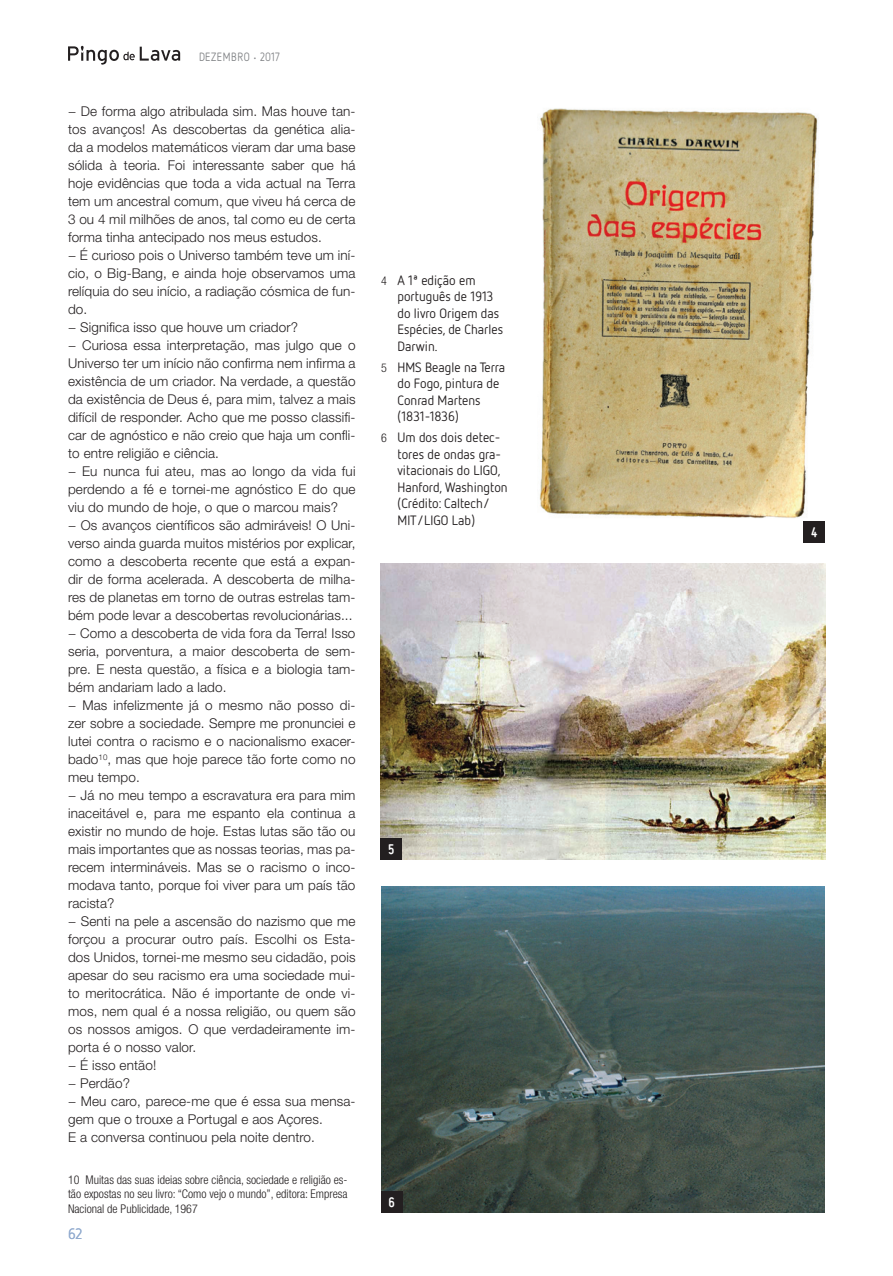
<style>
.page{position:relative;width:893px;height:1276px;background:#fff}
.page>*{position:absolute;margin:0;border:0;box-sizing:border-box;transform-origin:0 0}
.num10br{font:700 15px "Miso";color:#fff}
.t1{font:15px "Netto";color:#94add0}
.txt{font:300 13.5px/18px "Helvetica Neue LT Std";letter-spacing:.01em;color:#231f20;text-align:justify}
.neto_bold11-legenda{font:13.5px/16.5px "Netto";color:#231f20}
.rodape{font:300 condensed 12px/14.4px "Helvetica Neue LT Std";color:#231f20;text-align:justify}
.t2{font:12px "Netto";letter-spacing:.06em;color:#808285;scale:.89 1}
.s1{font-family:"Helvetica Neue";font-size:7.5px}
.s2{font-family:"Helvetica Neue LT Std";font-weight:300;font-stretch:condensed;font-size:12px}
</style>
<div class="page">
<svg style="left:68px;top:46px;width:112px;height:19px"></svg>
<img style="left:539px;top:108px;width:279px;height:415px">
<img style="left:381px;top:563px;width:444px;height:296px">
<img style="left:381px;top:887px;width:444px;height:325px">
<div style="left:804px;top:521px;width:21px;height:21px;background:#231f20"></div>
<div style="left:381px;top:838px;width:21px;height:21px;background:#231f20"></div>
<div style="left:381px;top:1191px;width:21px;height:21px;background:#231f20"></div>
<p class="t2" style="left:199px;top:49px;width:92px">DEZEMBRO <span class="s1">•</span> 2017</p>
<p class="txt" style="left:68px;top:102px;width:289px">− De forma algo atribulada sim. Mas houve tan&shy;tos avanços! As descobertas da genética alia&shy;da a modelos matemáticos vieram dar uma base sólida à teoria. Foi interessante saber que há hoje evidências que toda a vida actual na Terra tem um ancestral comum, que viveu há cerca de 3 ou 4 mil milhões de anos, tal como eu de certa forma tinha antecipado nos meus estudos.</p>
<p class="txt" style="left:68px;top:246px;width:289px">− É curioso pois o Universo também teve um iní&shy;cio, o Big-Bang, e ainda hoje observamos uma relíquia do seu início, a radiação cósmica de fun&shy;do.</p>
<p class="txt" style="left:68px;top:318px;width:232px">− Significa isso que houve um criador?</p>
<p class="txt" style="left:68px;top:336px;width:289px">− Curiosa essa interpretação, mas julgo que o Universo ter um início não confirma nem infirma a existência de um criador. Na verdade, a questão da existência de Deus é, para mim, talvez a mais difícil de responder. Acho que me posso classifi&shy;car de agnóstico e não creio que haja um confli&shy;to entre religião e ciência.</p>
<p class="txt" style="left:68px;top:462px;width:289px">− Eu nunca fui ateu, mas ao longo da vida fui perdendo a fé e tornei-me agnóstico E do que viu do mundo de hoje, o que o marcou mais?</p>
<p class="txt" style="left:68px;top:516px;width:289px">− Os avanços científicos são admiráveis! O Uni&shy;verso ainda guarda muitos mistérios por explicar, como a descoberta recente que está a expan&shy;dir de forma acelerada. A descoberta de milha&shy;res de planetas em torno de outras estrelas tam&shy;bém pode levar a descobertas revolucionárias...</p>
<p class="txt" style="left:68px;top:624px;width:289px">− Como a descoberta de vida fora da Terra! Isso seria, porventura, a maior descoberta de sem&shy;pre. E nesta questão, a física e a biologia tam&shy;bém andariam lado a lado.</p>
<p class="txt" style="left:68px;top:696px;width:289px">− Mas infelizmente já o mesmo não posso di&shy;zer sobre a sociedade. Sempre me pronunciei e lutei contra o racismo e o nacionalismo exacer&shy;bado<sup>10</sup>, mas que hoje parece tão forte como no meu tempo.</p>
<p class="txt" style="left:68px;top:786px;width:289px">− Já no meu tempo a escravatura era para mim inaceitável e, para me espanto ela continua a existir no mundo de hoje. Estas lutas são tão ou mais importantes que as nossas teorias, mas pa&shy;recem intermináveis. Mas se o racismo o inco&shy;modava tanto, porque foi viver para um país tão racista?</p>
<p class="txt" style="left:68px;top:912px;width:289px">− Senti na pele a ascensão do nazismo que me forçou a procurar outro país. Escolhi os Esta&shy;dos Unidos, tornei-me mesmo seu cidadão, pois apesar do seu racismo era uma sociedade mui&shy;to meritocrática. Não é importante de onde vi&shy;mos, nem qual é a nossa religião, ou quem são os nossos amigos. O que verdadeiramente im&shy;porta é o nosso valor.</p>
<p class="txt" style="left:68px;top:1056px;width:90px">− É isso então!</p>
<p class="txt" style="left:68px;top:1074px;width:63px">− Perdão?</p>
<p class="txt" style="left:68px;top:1092px;width:289px">− Meu caro, parece-me que é essa sua mensa&shy;gem que o trouxe a Portugal e aos Açores.</p>
<p class="txt" style="left:68px;top:1128px;width:248px">E a conversa continuou pela noite dentro.</p>
<p class="rodape" style="left:68px;top:1172px;width:281px">10 Muitas das suas ideias sobre ciência, sociedade e religião es&shy;tão expostas no seu livro: “Como vejo o mundo”, editora: Empresa Nacional de Publicidade, 1967</p>
<p class="t1" style="left:68px;top:1224px;width:16px">62</p>
<p class="neto_bold11-legenda" style="left:397px;top:272px;width:107px;text-indent:-17px"><span class="s2">4</span> A 1ª edição em português de 1913 do livro Origem das<br>Espécies, de Charles<br>Darwin.</p>
<p class="neto_bold11-legenda" style="left:397px;top:358px;width:109px;text-indent:-17px"><span class="s2">5</span> HMS Beagle na Terra do Fogo, pintura de<br>Conrad Martens (1831-1836)</p>
<p class="neto_bold11-legenda" style="left:397px;top:429px;width:112px;text-indent:-17px"><span class="s2">6</span> Um dos dois detec&shy;tores de ondas gra&shy;vitacionais do LIGO,<br>Hanford, Washington (Crédito: Caltech/<br>MIT/LIGO Lab)</p>
<p class="num10br" style="left:388px;top:840px;width:8px">5</p>
<p class="num10br" style="left:388px;top:1193px;width:8px">6</p>
<p class="num10br" style="left:811px;top:524px;width:8px">4</p>
</div>
